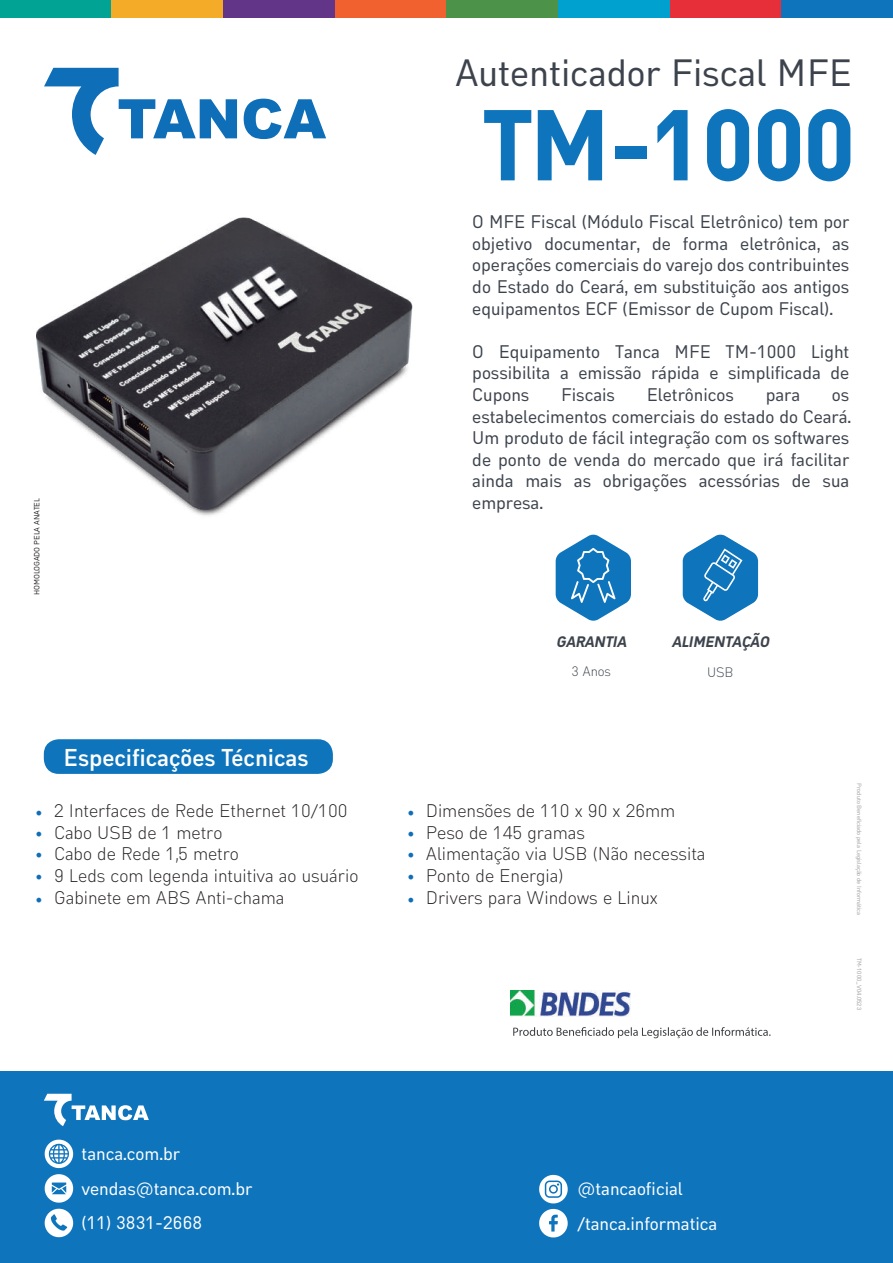
<style>
.page{position:relative;width:893px;height:1263px;background:#fff}
.page>*{position:absolute;margin:0;border:0;box-sizing:border-box;transform-origin:0 0}
.t1{font:99px "Type 36 Black";letter-spacing:-.025em;color:#0e74bc}
.t2{font:37.5px "Type 36 Medium";color:#3d434d}
.t3{font:24px "Type 36 Bold";color:#fff}
.t4{font:18px/21.6px "Type 36 Medium";color:#3d434d;text-align:justify}
.t5{font:18px/21.6px "Type 36 Light";color:#231f20}
.t6{font:18px/34.8px "Type 36 Medium";color:#fff}
.t7{font:18px/21.8px "Minion Pro";color:#0f6eb8;text-align:justify}
.t8{font:italic 15px "Type 36 Black";color:#3d434d}
.t9{font:13.5px "Type 36 Light";letter-spacing:-.01em;color:#3d434d}
.t10{font:7.5px "Type 36 Medium";color:#231f20}
.t11{font:6px "Type 36 Medium";color:#a39ea3}
</style>
<div class="page">
<div style="left:0;top:1071px;width:893px;height:192px;background:#0e74bc"></div>
<svg style="left:539px;top:1175px;width:29px;height:28px"></svg>
<div style="left:0;top:0;width:112px;height:18px;background:#00a394"></div>
<div style="left:112px;top:0;width:111px;height:18px;background:#f4ab28"></div>
<div style="left:223px;top:0;width:112px;height:18px;background:#623589"></div>
<div style="left:335px;top:0;width:111px;height:18px;background:#f1602f"></div>
<div style="left:446px;top:0;width:112px;height:18px;background:#4c9248"></div>
<div style="left:558px;top:0;width:112px;height:18px;background:#00a0cf"></div>
<div style="left:670px;top:0;width:111px;height:18px;background:#e62f38"></div>
<div style="left:781px;top:0;width:112px;height:18px;background:#0e74bc"></div>
<svg style="left:44px;top:68px;width:282px;height:87px"></svg>
<div style="left:44px;top:739px;width:289px;height:35px;background:#0e74bc;border-radius:15px"></div>
<svg style="left:44px;top:1094px;width:105px;height:32px"></svg>
<svg style="left:45px;top:1174px;width:28px;height:28px"></svg>
<svg style="left:45px;top:1209px;width:28px;height:28px"></svg>
<svg style="left:45px;top:1139px;width:28px;height:29px"></svg>
<svg style="left:539px;top:1209px;width:29px;height:28px"></svg>
<svg style="left:556px;top:534px;width:75px;height:87px"></svg>
<svg style="left:683px;top:534px;width:75px;height:87px"></svg>
<svg style="left:513px;top:1027px;width:258px;height:11px"></svg>
<img style="left:511px;top:991px;width:120px;height:25px">
<img style="left:36px;top:217px;width:377px;height:299px">
<p class="t10" style="left:31px;top:595px;width:98px;rotate:-90deg">HOMOLOGADO PELA ANATEL</p>
<h2 class="t2" style="left:455px;top:42px;width:398px">Autenticador Fiscal MFE</h2>
<h1 class="t1" style="left:484px;top:65px;width:374px">TM-1000</h1>
<p class="t4" style="left:472px;top:209px;width:379px">O MFE Fiscal (Módulo Fiscal Eletrônico) tem por objetivo documentar, de forma eletrônica, as operações comerciais do varejo dos contribuintes do Estado do Ceará, em substituição aos antigos equipamentos ECF (Emissor de Cupom Fiscal).</p>
<p class="t4" style="left:472px;top:339px;width:379px">O Equipamento Tanca MFE TM-1000 Light possibilita a emissão rápida e simplificada de Cupons</p>
<p class="t4" style="left:561px;top:382px;width:55px">Fiscais</p>
<p class="t4" style="left:647px;top:382px;width:89px">Eletrônicos</p>
<p class="t4" style="left:766px;top:382px;width:36px">para</p>
<p class="t4" style="left:472px;top:382px;width:381px;text-indent:360px">os estabelecimentos comerciais do estado do Ceará.<br>Um produto de fácil integração com os softwares de ponto de venda do mercado que irá facilitar ainda mais as obrigações acessórias de sua empresa.</p>
<p class="t8" style="left:556px;top:629px;width:75px">GARANTIA</p>
<p class="t9" style="left:572px;top:660px;width:41px">3 Anos</p>
<p class="t8" style="left:672px;top:629px;width:102px">ALIMENTAÇÃO</p>
<p class="t9" style="left:707px;top:661px;width:28px">USB</p>
<p class="t7" style="left:36px;top:800px;width:9px">• • • • •</p>
<h3 class="t3" style="left:63px;top:738px;width:246px">Especificações Técnicas</h3>
<p class="t5" style="left:54px;top:798px;width:306px">2 Interfaces de Rede Ethernet 10/100<br>Cabo USB de 1 metro<br>Cabo de Rede 1,5 metro<br>9 Leds com legenda intuitiva ao usuário<br>Gabinete em ABS Anti-chama</p>
<p class="t7" style="left:407px;top:800px;width:9px">• • • • •</p>
<p class="t5" style="left:426px;top:798px;width:281px">Dimensões de 110 x 90 x 26mm<br>Peso de 145 gramas<br>Alimentação via USB (Não necessita<br>Ponto de Energia)<br>Drivers para Windows e Linux</p>
<p class="t11" style="left:864px;top:783px;width:133px;rotate:90deg">Produto Beneficiado pela Legislação de Informática</p>
<p class="t11" style="left:864px;top:958px;width:54px;rotate:90deg">TM-1000_V04.0523</p>
<p class="t6" style="left:82px;top:1134px;width:172px">tanca.com.br vendas@tanca.com.br</p>
<p class="t6" style="left:577px;top:1169px;width:107px">@tancaoficial</p>
<p class="t6" style="left:82px;top:1203px;width:122px">(11) 3831-2668</p>
<p class="t6" style="left:577px;top:1204px;width:141px">/tanca.informatica</p>
</div>
